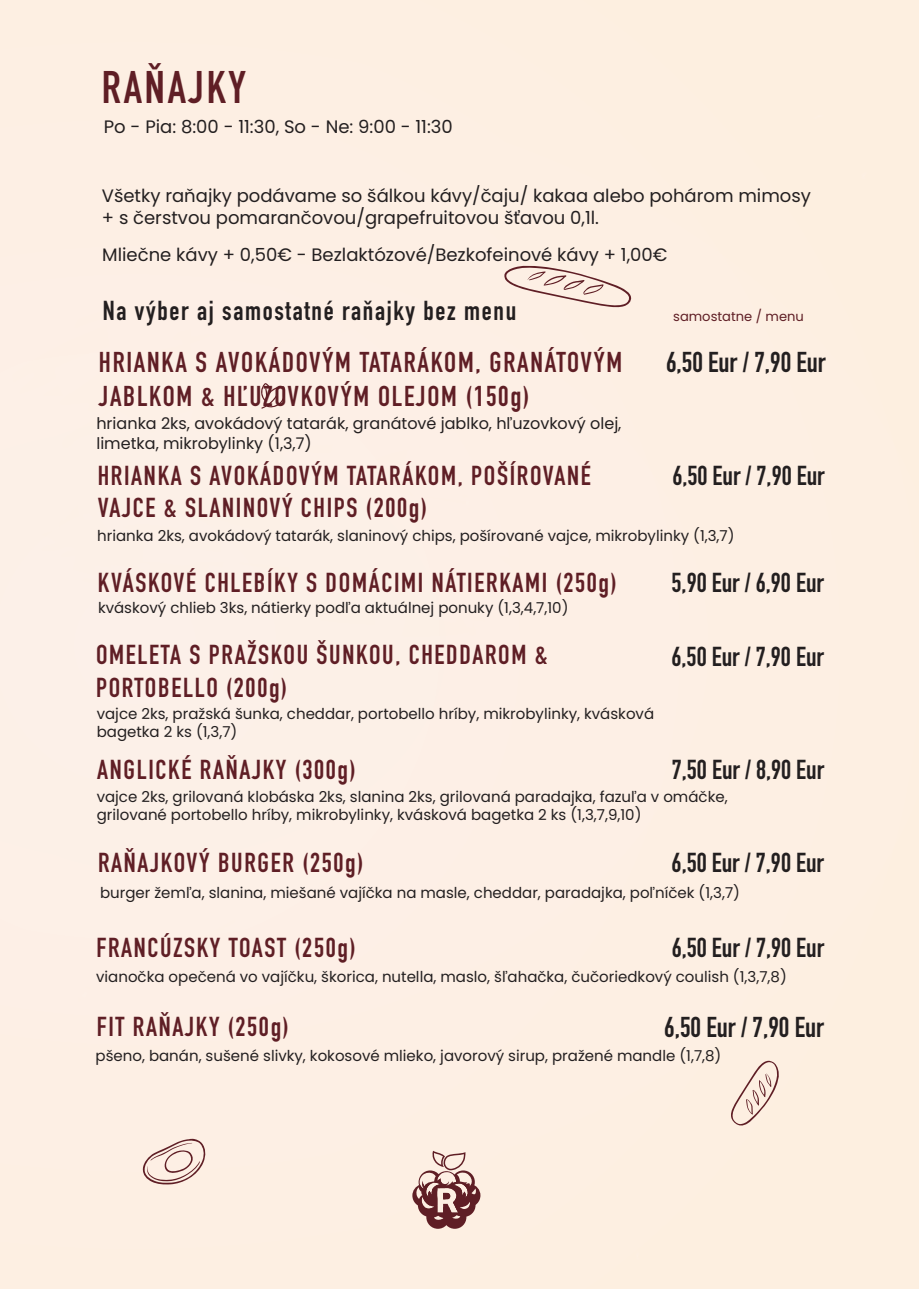
<style>
.page{position:relative;width:919px;height:1289px;background:#fff}
.page>*{position:absolute;margin:0;border:0;box-sizing:border-box;transform-origin:0 0}
.t1{font:700 45px "DIN Condensed";letter-spacing:.06em;color:#5f1e25}
.t2{font:700 28.35px "DIN Condensed";color:#231f20}
.t3{font:700 28.2px/33.9px "DIN Condensed";letter-spacing:.06em;color:#5f1e25}
.t4{font:700 27px/32.4px "DIN Condensed";letter-spacing:.06em;color:#5f1e25}
.t5{font:700 27px "DIN Condensed";color:#231f20}
.t6{font:700 27px "DIN Condensed";letter-spacing:.06em;color:#231f20}
.t7{font:18px/21.6px "Poppins";color:#231f20}
.t8{font:16.05px/19.2px "Poppins";color:#231f20}
.t9{font:15px/18px "Poppins";color:#231f20}
.t10{font:13.05px "Poppins";color:#5f1e25}
</style>
<div class="page">
<div style="left:0;top:0;width:918px;height:1288px;background:#fdefe4"></div>
<svg style="left:142px;top:1060px;width:637px;height:169px"></svg>
<h1 class="t1" style="left:102px;top:57px;width:146px">RAŇAJKY</h1>
<p class="t7" style="left:104px;top:116px;width:350px">Po - Pia: 8:00 - 11:30, So - Ne: 9:00 - 11:30</p>
<p class="t7" style="left:102px;top:185px;width:710px">Všetky raňajky podávame so šálkou kávy/čaju/ kakaa alebo pohárom mimosy + s čerstvou pomarančovou/grapefruitovou šťavou 0,1l.</p>
<p class="t7" style="left:102px;top:244px;width:566px">Mliečne kávy + 0,50€ - Bezlaktózové/Bezkofeinové kávy + 1,00€</p>
<h3 class="t6" style="left:103px;top:292px;width:415px">Na výber aj samostatné raňajky bez menu</h3>
<h3 class="t3" style="left:99px;top:345px;width:524px">HRIANKA S AVOKÁDOVÝM TATARÁKOM, GRANÁTOVÝM<br>JABLKOM &amp; HĽUZOVKOVÝM OLEJOM (150g)</h3>
<p class="t8" style="left:96px;top:414px;width:526px">hrianka 2ks, avokádový tatarák, granátové jablko, hľuzovkový olej, limetka, mikrobylinky (1,3,7)</p>
<p class="t10" style="left:673px;top:308px;width:132px">samostatne / menu</p>
<h2 class="t2" style="left:666px;top:343px;width:161px">6,50 Eur / 7,90 Eur</h2>
<h3 class="t4" style="left:98px;top:459px;width:494px">HRIANKA S AVOKÁDOVÝM TATARÁKOM, POŠÍROVANÉ<br>VAJCE &amp; SLANINOVÝ CHIPS (200g)</h3>
<p class="t9" style="left:97px;top:527px;width:639px">hrianka 2ks, avokádový tatarák, slaninový chips, pošírované vajce, mikrobylinky (1,3,7)</p>
<h3 class="t5" style="left:672px;top:458px;width:154px">6,50 Eur / 7,90 Eur</h3>
<h3 class="t4" style="left:98px;top:566px;width:520px">KVÁSKOVÉ CHLEBÍKY S DOMÁCIMI NÁTIERKAMI (250g)</h3>
<p class="t9" style="left:98px;top:599px;width:472px">kváskový chlieb 3ks, nátierky podľa aktuálnej ponuky (1,3,4,7,10)</p>
<h3 class="t4" style="left:96px;top:638px;width:453px">OMELETA S PRAŽSKOU ŠUNKOU, CHEDDAROM &amp;<br>PORTOBELLO (200g)</h3>
<p class="t9" style="left:97px;top:705px;width:559px">vajce 2ks, pražská šunka, cheddar, portobello hríby, mikrobylinky, kvásková bagetka 2 ks (1,3,7)</p>
<h3 class="t5" style="left:671px;top:564px;width:154px">5,90 Eur / 6,90 Eur</h3>
<h3 class="t5" style="left:671px;top:638px;width:154px">6,50 Eur / 7,90 Eur</h3>
<h3 class="t4" style="left:97px;top:753px;width:260px">ANGLICKÉ RAŇAJKY (300g)</h3>
<p class="t9" style="left:97px;top:788px;width:632px">vajce 2ks, grilovaná klobáska 2ks, slanina 2ks, grilovaná paradajka, fazuľa v omáčke, grilované portobello hríby, mikrobylinky, kvásková bagetka 2 ks (1,3,7,9,10)</p>
<h3 class="t5" style="left:671px;top:751px;width:154px">7,50 Eur / 8,90 Eur</h3>
<h3 class="t4" style="left:98px;top:845px;width:267px">RAŇAJKOVÝ BURGER (250g)</h3>
<p class="t9" style="left:100px;top:883px;width:641px">burger žemľa, slanina, miešané vajíčka na masle, cheddar, paradajka, poľníček (1,3,7)</p>
<h3 class="t5" style="left:671px;top:844px;width:154px">6,50 Eur / 7,90 Eur</h3>
<h3 class="t4" style="left:96px;top:930px;width:261px">FRANCÚZSKY TOAST (250g)</h3>
<p class="t9" style="left:96px;top:968px;width:692px">vianočka opečená vo vajíčku, škorica, nutella, maslo, šľahačka, čučoriedkový coulish (1,3,7,8)</p>
<h3 class="t5" style="left:671px;top:929px;width:154px">6,50 Eur / 7,90 Eur</h3>
<h3 class="t4" style="left:97px;top:1009px;width:194px">FIT RAŇAJKY (250g)</h3>
<p class="t9" style="left:95px;top:1046px;width:627px">pšeno, banán, sušené slivky, kokosové mlieko, javorový sirup, pražené mandle (1,7,8)</p>
<h2 class="t2" style="left:664px;top:1008px;width:161px">6,50 Eur / 7,90 Eur</h2>
</div>
